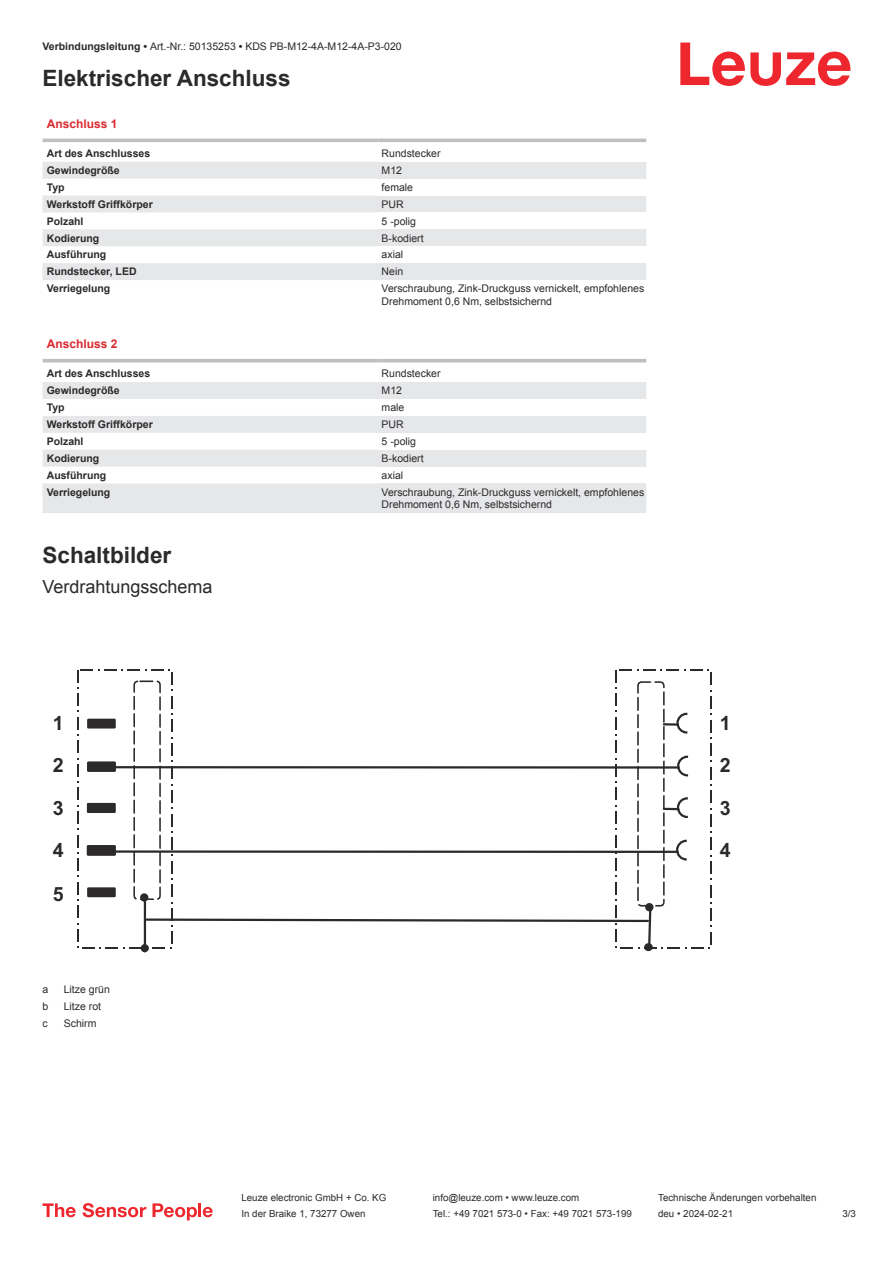
<style>
.page{position:relative;width:893px;height:1263px;background:#fff}
.page>*{position:absolute;margin:0;border:0;box-sizing:border-box;transform-origin:0 0}
.t1{font:700 22.5px "Arial";color:#2b292a}
.t2{font:700 19.65px "Arial";color:#2b292a}
.t3{font:18px "Arial";color:#2b292a}
.t4{font:700 12px "Arial";color:#db2a30}
.t5{font:10.5px/12.6px "Arial";color:#2b292a}
.t6{font:700 10.5px "Arial";color:#2b292a}
.t7{font:9.75px "Arial";color:#2b292a}
.s1{font-weight:700}
</style>
<div class="page">
<svg style="left:680px;top:43px;width:170px;height:43px"></svg>
<svg style="left:43px;top:138px;width:603px;height:1px"></svg>
<svg style="left:43px;top:162px;width:335px;height:118px;fill:#e6e7e9"></svg>
<hr style="left:43px;top:139px;width:335px;height:3px;background:#bdbfc1">
<hr style="left:378px;top:139px;width:268px;height:3px;background:#bdbfc1">
<div style="left:378px;top:162px;width:268px;height:17px;background:#e6e7e9"></div>
<div style="left:378px;top:196px;width:268px;height:16px;background:#e6e7e9"></div>
<div style="left:378px;top:229px;width:268px;height:17px;background:#e6e7e9"></div>
<div style="left:378px;top:263px;width:268px;height:17px;background:#e6e7e9"></div>
<svg style="left:43px;top:362px;width:603px;height:1px"></svg>
<svg style="left:43px;top:382px;width:335px;height:131px;fill:#e6e7e9"></svg>
<hr style="left:43px;top:359px;width:335px;height:3px;background:#bdbfc1">
<hr style="left:378px;top:359px;width:268px;height:3px;background:#bdbfc1">
<div style="left:378px;top:382px;width:268px;height:17px;background:#e6e7e9"></div>
<div style="left:378px;top:416px;width:268px;height:17px;background:#e6e7e9"></div>
<div style="left:378px;top:450px;width:268px;height:17px;background:#e6e7e9"></div>
<div style="left:378px;top:483px;width:268px;height:30px;background:#e6e7e9"></div>
<svg style="left:43px;top:1203px;width:33px;height:14px"></svg>
<svg style="left:83px;top:1203px;width:63px;height:14px"></svg>
<svg style="left:153px;top:1203px;width:44px;height:17px"></svg>
<hr style="left:198px;top:1203px;width:3px;height:14px;background:#ed272d">
<svg style="left:203px;top:1207px;width:10px;height:10px"></svg>
<svg style="left:77px;top:669px;width:635px;height:284px"></svg>
<p class="t5" style="left:43px;top:41px;width:361px"><span class="s1">Verbindungsleitung •</span> Art.-Nr.: 50135253 <span class="s1">•</span> KDS PB-M12-4A-M12-4A-P3-020</p>
<h1 class="t1" style="left:43px;top:70px;width:250px">Elektrischer Anschluss</h1>
<p class="t4" style="left:47px;top:119px;width:72px">Anschluss 1</p>
<p class="t6" style="left:47px;top:149px;width:105px">Art des Anschlusses</p>
<p class="t5" style="left:382px;top:148px;width:60px">Rundstecker</p>
<p class="t6" style="left:47px;top:166px;width:74px">Gewindegröße</p>
<p class="t5" style="left:382px;top:165px;width:22px">M12</p>
<p class="t6" style="left:47px;top:183px;width:19px">Typ</p>
<p class="t5" style="left:382px;top:182px;width:33px">female</p>
<p class="t6" style="left:47px;top:200px;width:107px">Werkstoff Griffkörper</p>
<p class="t5" style="left:382px;top:199px;width:24px">PUR</p>
<p class="t6" style="left:47px;top:217px;width:38px">Polzahl</p>
<p class="t5" style="left:382px;top:216px;width:36px">5 -polig</p>
<p class="t6" style="left:47px;top:234px;width:54px">Kodierung</p>
<p class="t5" style="left:382px;top:233px;width:44px">B-kodiert</p>
<p class="t6" style="left:47px;top:251px;width:61px">Ausführung</p>
<p class="t5" style="left:382px;top:249px;width:23px">axial</p>
<p class="t6" style="left:47px;top:268px;width:91px">Rundstecker, LED</p>
<p class="t5" style="left:382px;top:266px;width:23px">Nein</p>
<p class="t6" style="left:47px;top:285px;width:65px">Verriegelung</p>
<p class="t5" style="left:382px;top:283px;width:264px">Verschraubung, Zink-Druckguss vernickelt, empfohlenes<br>Drehmoment 0,6 Nm, selbstsichernd</p>
<p class="t4" style="left:47px;top:339px;width:72px">Anschluss 2</p>
<p class="t6" style="left:47px;top:370px;width:105px">Art des Anschlusses</p>
<p class="t5" style="left:382px;top:368px;width:60px">Rundstecker</p>
<p class="t6" style="left:47px;top:387px;width:74px">Gewindegröße</p>
<p class="t5" style="left:382px;top:385px;width:22px">M12</p>
<p class="t6" style="left:47px;top:404px;width:19px">Typ</p>
<p class="t5" style="left:382px;top:402px;width:24px">male</p>
<p class="t6" style="left:47px;top:420px;width:107px">Werkstoff Griffkörper</p>
<p class="t5" style="left:382px;top:419px;width:24px">PUR</p>
<p class="t6" style="left:47px;top:437px;width:38px">Polzahl</p>
<p class="t5" style="left:382px;top:436px;width:36px">5 -polig</p>
<p class="t6" style="left:47px;top:454px;width:54px">Kodierung</p>
<p class="t5" style="left:382px;top:453px;width:44px">B-kodiert</p>
<p class="t6" style="left:47px;top:471px;width:61px">Ausführung</p>
<p class="t5" style="left:382px;top:470px;width:23px">axial</p>
<p class="t6" style="left:47px;top:488px;width:65px">Verriegelung</p>
<p class="t5" style="left:382px;top:487px;width:264px">Verschraubung, Zink-Druckguss vernickelt, empfohlenes<br>Drehmoment 0,6 Nm, selbstsichernd</p>
<h1 class="t1" style="left:43px;top:547px;width:130px">Schaltbilder</h1>
<h3 class="t3" style="left:43px;top:580px;width:172px">Verdrahtungsschema</h3>
<h2 class="t2" style="left:53px;top:712px;width:12px">1</h2>
<h2 class="t2" style="left:720px;top:712px;width:12px">1</h2>
<h2 class="t2" style="left:53px;top:753px;width:12px">2</h2>
<h2 class="t2" style="left:720px;top:753px;width:12px">2</h2>
<h2 class="t2" style="left:53px;top:797px;width:12px">3</h2>
<h2 class="t2" style="left:720px;top:797px;width:12px">3</h2>
<h2 class="t2" style="left:53px;top:839px;width:12px">4</h2>
<h2 class="t2" style="left:720px;top:839px;width:12px">4</h2>
<h2 class="t2" style="left:53px;top:882px;width:12px">5</h2>
<p class="t5" style="left:43px;top:983px;width:7px">a</p>
<p class="t5" style="left:64px;top:983px;width:48px">Litze grün</p>
<p class="t5" style="left:43px;top:1000px;width:7px">b</p>
<p class="t5" style="left:64px;top:1000px;width:39px">Litze rot</p>
<p class="t5" style="left:43px;top:1017px;width:7px">c</p>
<p class="t5" style="left:64px;top:1017px;width:34px">Schirm</p>
<p class="t7" style="left:241px;top:1194px;width:146px">Leuze electronic GmbH + Co. KG</p>
<p class="t7" style="left:433px;top:1194px;width:148px">info@leuze.com • www.leuze.com</p>
<p class="t7" style="left:658px;top:1194px;width:160px">Technische Änderungen vorbehalten</p>
<p class="t7" style="left:241px;top:1210px;width:126px">In der Braike 1, 73277 Owen</p>
<p class="t7" style="left:433px;top:1210px;width:201px">Tel.: +49 7021 573-0 • Fax: +49 7021 573-199</p>
<p class="t7" style="left:658px;top:1210px;width:76px">deu • 2024-02-21</p>
<p class="t7" style="left:842px;top:1210px;width:15px">3 /3</p>
</div>
